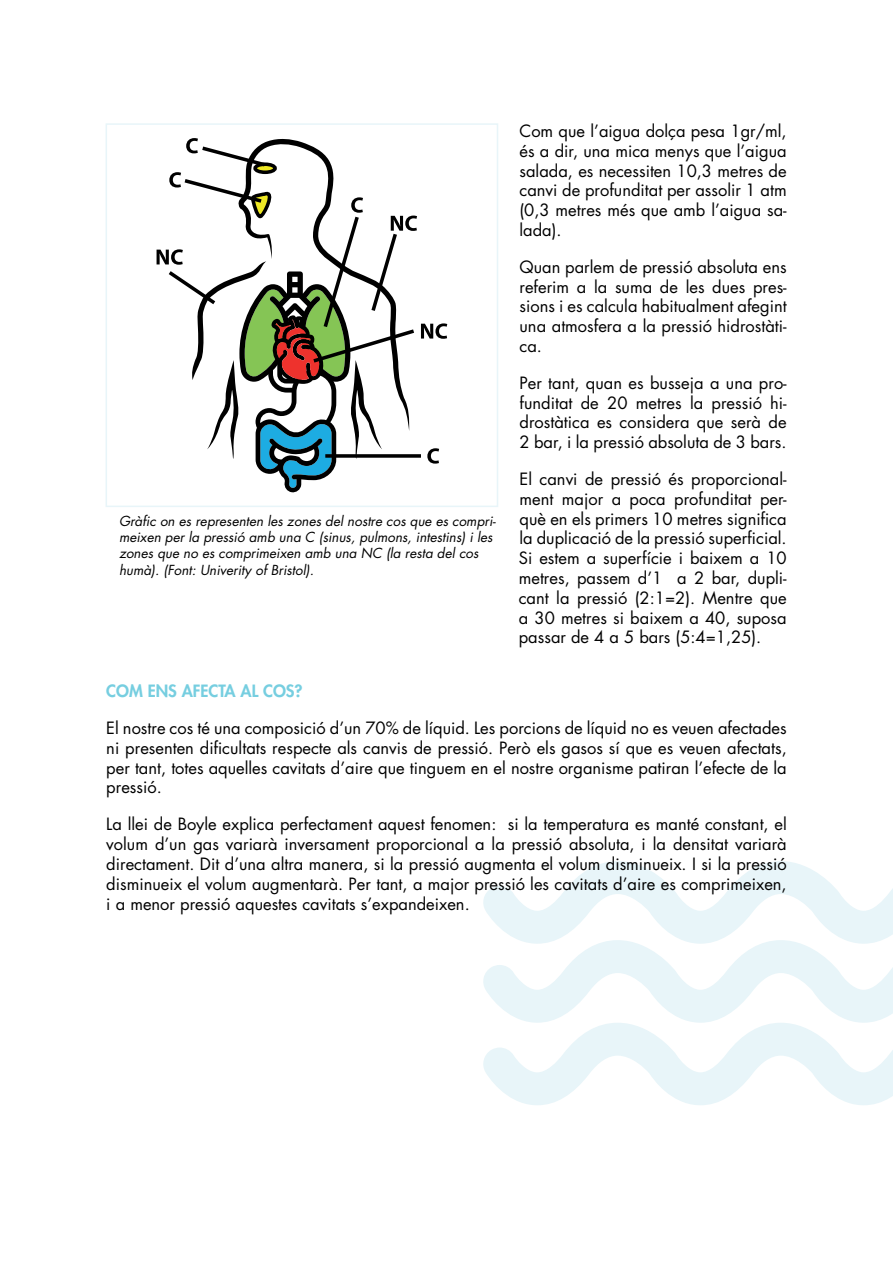
<style>
.page{position:relative;width:893px;height:1263px;background:#fff}
.page>*{position:absolute;margin:0;border:0;box-sizing:border-box;transform-origin:0 0}
.t1{font:16.5px/19.8px "Futura Std";color:#000;text-align:justify}
.t2{font:800 16.5px "Futura Std";color:#76cee0}
.t3{font:italic 13.5px/16.2px "Futura Std";color:#000}
</style>
<div class="page">
<svg style="left:483px;top:861px;width:410px;height:244px"></svg>
<svg style="left:157px;top:138px;width:290px;height:355px"></svg>
<div style="left:106px;top:123px;width:392px;height:384px;border:2px solid #e8f5f9"></div>
<p class="t3" style="left:119px;top:513px;width:378px">Gràfic on es representen les zones del nostre cos que es compri&shy;meixen per la pressió amb una C (sinus, pulmons, intestins) i les zones que no es comprimeixen amb una NC (la resta del cos humà). (Font: Univerity of Bristol).</p>
<p class="t1" style="left:519px;top:121px;width:269px">Com que l’aigua dolça pesa 1gr/ml, és a dir, una mica menys que l’aigua salada, es necessiten 10,3 metres de canvi de profunditat per assolir 1 atm (0,3 metres més que amb l’aigua sa&shy;lada).</p>
<p class="t1" style="left:519px;top:257px;width:269px">Quan parlem de pressió absoluta ens referim a la suma de les dues pres&shy;sions i es calcula habitualment afegint una atmosfera a la pressió hidrostàti&shy;ca.</p>
<p class="t1" style="left:519px;top:373px;width:269px">Per tant, quan es busseja a una pro&shy;funditat de 20 metres la pressió hi&shy;drostàtica es considera que serà de 2 bar, i la pressió absoluta de 3 bars.</p>
<p class="t1" style="left:519px;top:469px;width:269px">El canvi de pressió és proporcional&shy;ment major a poca profunditat per&shy;què en els primers 10 metres significa la duplicació de la pressió superficial.<br>Si estem a superfície i baixem a 10 metres, passem d’1 a 2 bar, dupli&shy;cant la pressió (2:1=2). Mentre que a 30 metres si baixem a 40, suposa passar de 4 a 5 bars (5:4=1,25).</p>
<p class="t2" style="left:106px;top:681px;width:198px">COM ENS AFECTA AL COS?</p>
<p class="t1" style="left:106px;top:718px;width:682px">El nostre cos té una composició d’un 70% de líquid. Les porcions de líquid no es veuen afectades ni presenten dificultats respecte als canvis de pressió. Però els gasos sí que es veuen afectats, per tant, totes aquelles cavitats d’aire que tinguem en el nostre organisme patiran l’efecte de la pressió.</p>
<p class="t1" style="left:106px;top:814px;width:682px">La llei de Boyle explica perfectament aquest fenomen: si la temperatura es manté constant, el volum d’un gas variarà inversament proporcional a la pressió absoluta, i la densitat variarà directament. Dit d’una altra manera, si la pressió augmenta el volum disminueix. I si la pressió disminueix el volum augmentarà. Per tant, a major pressió les cavitats d’aire es comprimeixen, i a menor pressió aquestes cavitats s’expandeixen.</p>
</div>
